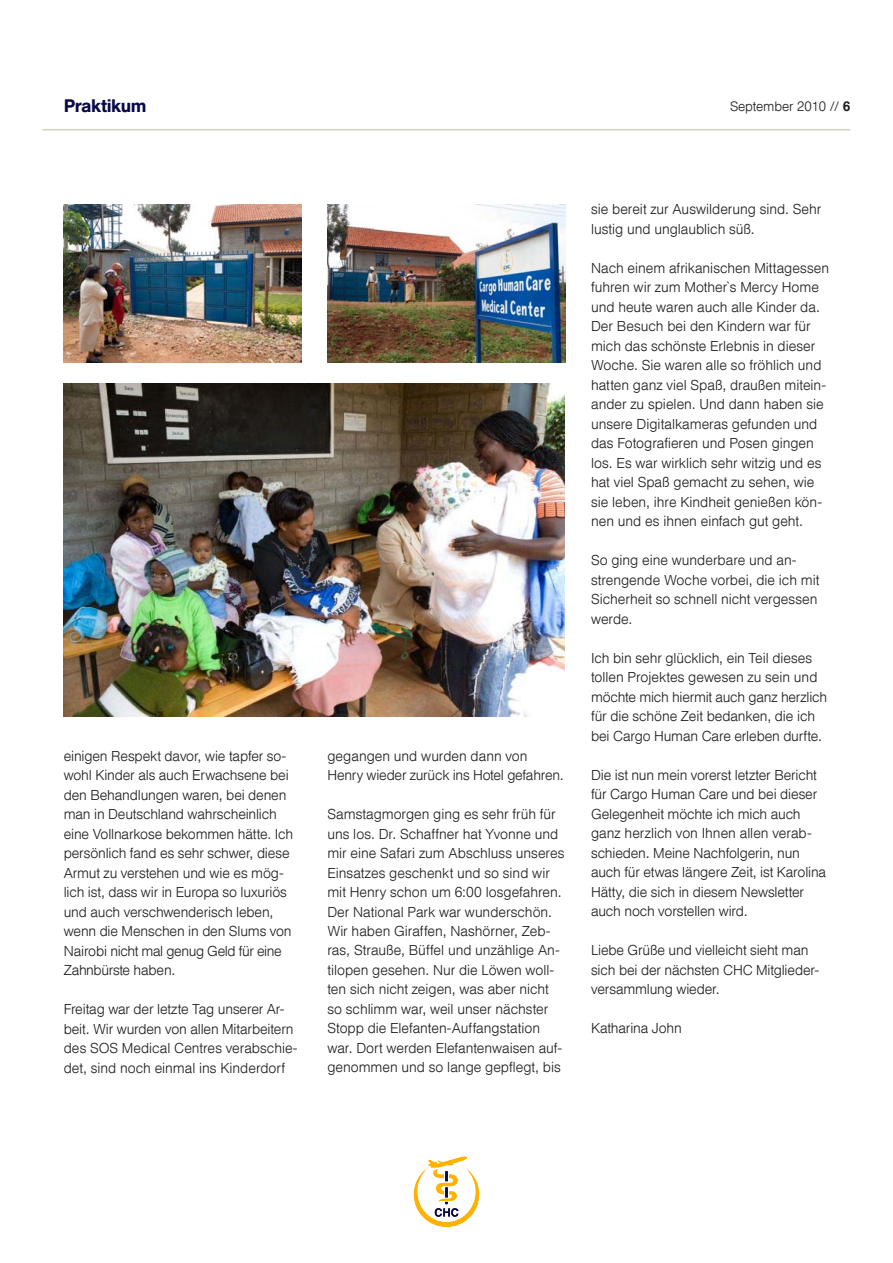
<style>
.page{position:relative;width:893px;height:1263px;background:#fff}
.page>*{position:absolute;margin:0;border:0;box-sizing:border-box;transform-origin:0 0}
.t1{font:500 18px "Helvetica DLHCGH";letter-spacing:-.005em;color:#090948}
.t2{font:300 14.25px/19.5px "Helvetica DLHCGH";color:#231f20}
.t3{font:300 13.5px "Helvetica DLHCGH";color:#231f20}
.s1{font-weight:500}
</style>
<div class="page">
<hr style="left:43px;top:129px;width:807px;height:1px;background:#d2d4be">
<svg style="left:414px;top:1156px;width:65px;height:71px"></svg>
<img style="left:64px;top:204px;width:238px;height:159px">
<img style="left:327px;top:204px;width:239px;height:159px">
<img style="left:64px;top:384px;width:500px;height:333px">
<p class="t1" style="left:64px;top:95px;width:84px">Praktikum</p>
<p class="t3" style="left:730px;top:99px;width:122px">September 2010 // <span class="s1">6</span></p>
<p class="t2" style="left:64px;top:746px;width:231px">einigen Respekt davor, wie tapfer so&shy;wohl Kinder als auch Erwachsene bei den Behandlungen waren, bei denen man in Deutschland wahrscheinlich eine Vollnarkose bekommen hätte. Ich persönlich fand es sehr schwer, diese Armut zu verstehen und wie es mög&shy;lich ist, dass wir in Europa so luxuriös und auch verschwenderisch leben, wenn die Menschen in den Slums von Nairobi nicht mal genug Geld für eine Zahnbürste haben.</p>
<p class="t2" style="left:64px;top:999px;width:235px">Freitag war der letzte Tag unserer Ar&shy;beit. Wir wurden von allen Mitarbeitern des SOS Medical Centres verabschie&shy;det, sind noch einmal ins Kinderdorf</p>
<p class="t2" style="left:327px;top:746px;width:238px">gegangen und wurden dann von<br>Henry wieder zurück ins Hotel gefahren.</p>
<p class="t2" style="left:327px;top:804px;width:238px">Samstagmorgen ging es sehr früh für uns los. Dr. Schaffner hat Yvonne und mir eine Safari zum Abschluss unseres Einsatzes geschenkt und so sind wir mit Henry schon um 6:00 losgefahren.<br>Der National Park war wunderschön.<br>Wir haben Giraffen, Nashörner, Zeb&shy;ras, Strauße, Büffel und unzählige An&shy;tilopen gesehen. Nur die Löwen woll&shy;ten sich nicht zeigen, was aber nicht so schlimm war, weil unser nächster Stopp die Elefanten-Auffangstation war. Dort werden Elefantenwaisen auf&shy;genommen und so lange gepflegt, bis</p>
<p class="t2" style="left:591px;top:200px;width:232px">sie bereit zur Auswilderung sind. Sehr lustig und unglaublich süß.</p>
<p class="t2" style="left:591px;top:258px;width:239px">Nach einem afrikanischen Mittagessen fuhren wir zum Mother`s Mercy Home und heute waren auch alle Kinder da.<br>Der Besuch bei den Kindern war für mich das schönste Erlebnis in dieser Woche. Sie waren alle so fröhlich und hatten ganz viel Spaß, draußen mitein&shy;ander zu spielen. Und dann haben sie unsere Digitalkameras gefunden und das Fotografieren und Posen gingen los. Es war wirklich sehr witzig und es hat viel Spaß gemacht zu sehen, wie sie leben, ihre Kindheit genießen kön&shy;nen und es ihnen einfach gut geht.</p>
<p class="t2" style="left:591px;top:551px;width:230px">So ging eine wunderbare und an&shy;strengende Woche vorbei, die ich mit<br>Sicherheit so schnell nicht vergessen werde.</p>
<p class="t2" style="left:591px;top:648px;width:237px">Ich bin sehr glücklich, ein Teil dieses tollen Projektes gewesen zu sein und möchte mich hiermit auch ganz herzlich für die schöne Zeit bedanken, die ich bei Cargo Human Care erleben durfte.</p>
<p class="t2" style="left:591px;top:765px;width:237px">Die ist nun mein vorerst letzter Bericht für Cargo Human Care und bei dieser Gelegenheit möchte ich mich auch ganz herzlich von Ihnen allen verab&shy;schieden. Meine Nachfolgerin, nun auch für etwas längere Zeit, ist Karolina Hätty, die sich in diesem Newsletter auch noch vorstellen wird.</p>
<p class="t2" style="left:591px;top:941px;width:230px">Liebe Grüße und vielleicht sieht man sich bei der nächsten CHC Mitglieder&shy;versammlung wieder.</p>
<p class="t2" style="left:591px;top:1019px;width:92px">Katharina John</p>
</div>
